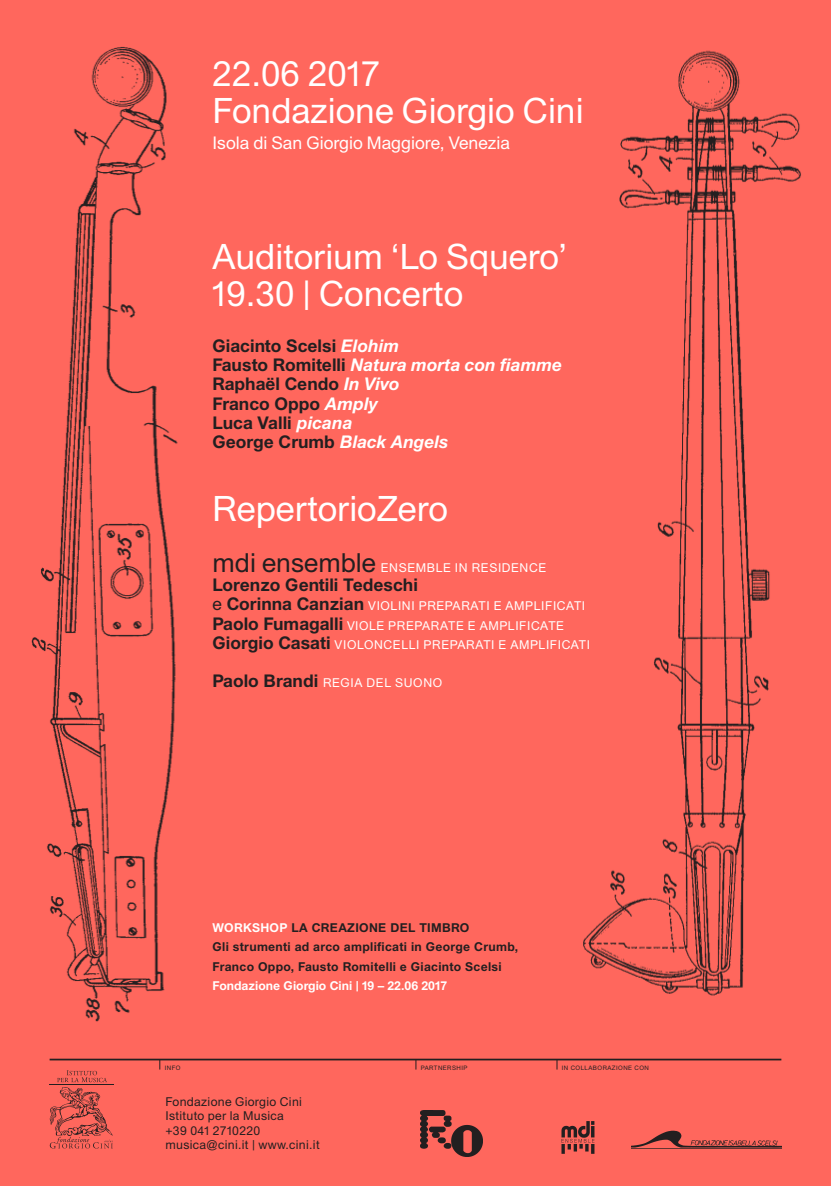
<style>
.page{position:relative;width:831px;height:1186px;background:#ff675d}
.page>*{position:absolute;margin:0;border:0;box-sizing:border-box;transform-origin:0 0}
.t1{font:35px/36.8px "Union";color:#fff}
.t2{font:700 17.5px/19.2px "Union";color:#231f20}
.t3{font:17.5px "Union";color:#fff}
.t4{font:12.25px/19.2px "Union";letter-spacing:.05em;color:#fff}
.t5{font:700 12.25px/19.2px "Union";letter-spacing:.025em;color:#231f20}
.t6{font:12.25px/14px "Union";letter-spacing:.025em;color:#231f20}
.t7{font:700 12.25px "Union";color:#fff}
.t8{font:6.12px "Union";letter-spacing:.075em;color:#231f20}
.s1{font-style:italic;color:#fff}
.s2{font-size:26.25px;color:#231f20}
.s3{font-size:17.5px;color:#231f20}
.s4{font-weight:700;font-size:17.5px;color:#231f20}
.s5{color:#fff}
</style>
<div class="page">
<hr style="left:50px;top:1058px;width:731px;height:2px;background:#231f20">
<hr style="left:50px;top:1084px;width:64px;height:1px;background:#231f20">
<svg style="left:50px;top:1070px;width:63px;height:78px"></svg>
<img style="left:631px;top:1130px;width:150px;height:19px">
<img style="left:561px;top:1121px;width:34px;height:33px">
<img style="left:31px;top:46px;width:147px;height:976px">
<img style="left:583px;top:50px;width:218px;height:946px">
<img style="left:421px;top:1110px;width:62px;height:46px">
<h1 class="t1" style="left:213px;top:56px;width:373px">22.06 2017<br>Fondazione Giorgio Cini</h1>
<h2 class="t3" style="left:213px;top:133px;width:299px">Isola di San Giorgio Maggiore, Venezia</h2>
<h1 class="t1" style="left:213px;top:239px;width:356px">Auditorium ‘Lo Squero’<br>19.30 | Concerto</h1>
<h2 class="t2" style="left:213px;top:336px;width:351px">Giacinto Scelsi <span class="s1">Elohim<br></span>Fausto Romitelli <span class="s1">Natura morta con fiamme<br></span>Raphaël Cendo <span class="s1">In Vivo<br></span>Franco Oppo <span class="s1">Amply<br></span>Luca Valli <span class="s1">picana<br></span>George Crumb <span class="s1">Black Angels</span></h2>
<h1 class="t1" style="left:213px;top:490px;width:237px">RepertorioZero</h1>
<p class="t4" style="left:213px;top:558px;width:335px"><span class="s2">mdi ensemble</span> ENSEMBLE IN RESIDENCE</p>
<h2 class="t2" style="left:213px;top:575px;width:207px">Lorenzo Gentili Tedeschi</h2>
<p class="t4" style="left:213px;top:596px;width:379px"><span class="s3">e</span> <span class="s4">Corinna Canzian</span> VIOLINI PREPARATI E AMPLIFICATI<br><span class="s4">Paolo Fumagalli</span> VIOLE PREPARATE E AMPLIFICATE<br><span class="s4">Giorgio Casati</span> VIOLONCELLI PREPARATI E AMPLIFICATI</p>
<p class="t4" style="left:213px;top:673px;width:231px"><span class="s4">Paolo Brandi</span> REGIA DEL SUONO</p>
<p class="t5" style="left:213px;top:918px;width:307px"><span class="s5">WORKSHOP</span> LA CREAZIONE DEL TIMBRO<br>Gli strumenti ad arco amplificati in George Crumb,<br>Franco Oppo, Fausto Romitelli e Giacinto Scelsi</p>
<p class="t7" style="left:213px;top:978px;width:236px">Fondazione Giorgio Cini | 19 – 22.06 2017</p>
<p class="t8" style="left:165px;top:1063px;width:17px">INFO</p>
<p class="t8" style="left:421px;top:1063px;width:48px">PARTNERSHIP</p>
<p class="t8" style="left:562px;top:1063px;width:89px">IN COLLABORAZIONE CON</p>
<p class="t6" style="left:165px;top:1095px;width:156px">Fondazione Giorgio Cini<br>Istituto per la Musica<br>+39 041 2710220 musica@cini.it | www.cini.it</p>
</div>
